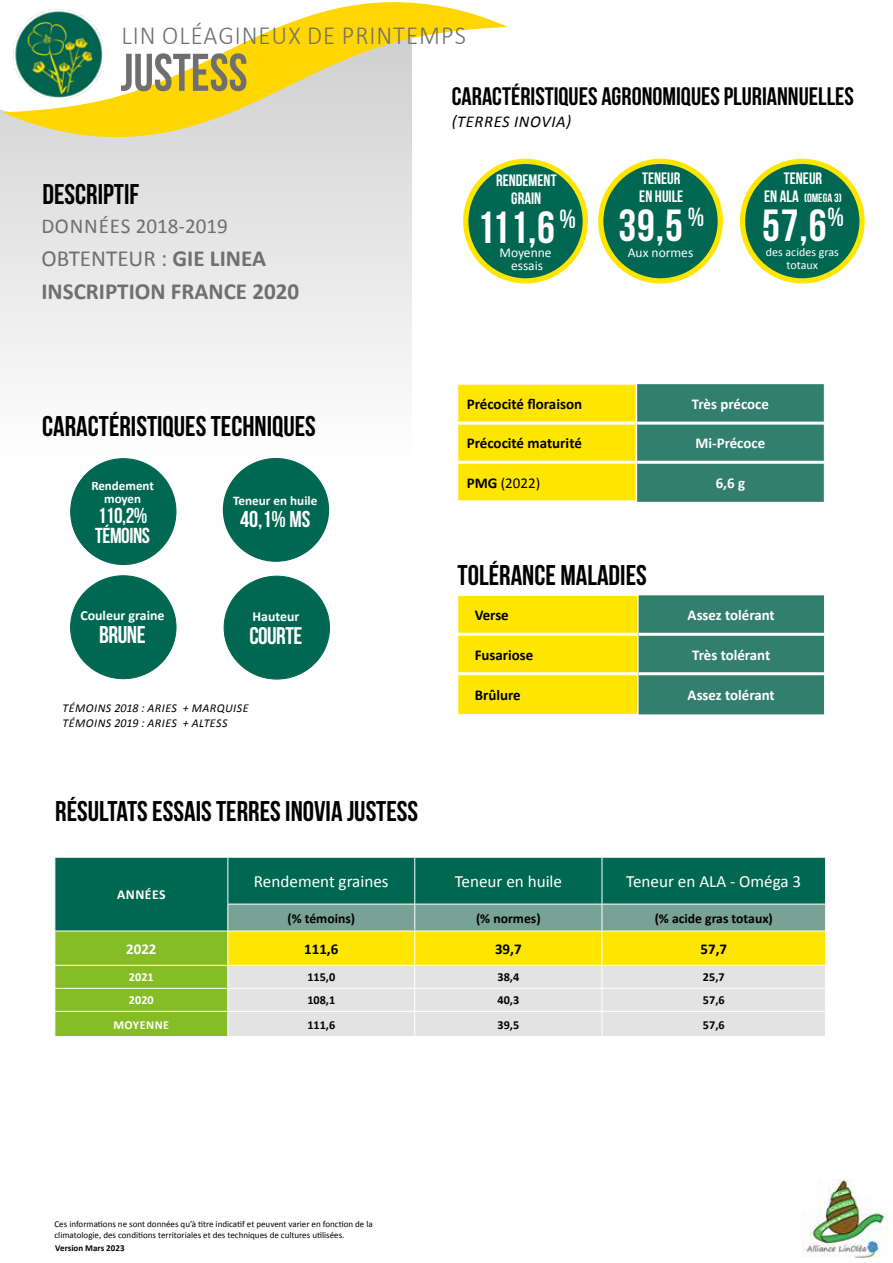
<style>
.page{position:relative;width:893px;height:1263px;background:#fff}
.page>*{position:absolute;margin:0;border:0;box-sizing:border-box;transform-origin:0 0}
.t1{font:52.95px "Bebas Neue";color:#706f6f;scale:.96 1}
.t2{font:45px "Bebas Neue";letter-spacing:.015em;color:#fff}
.t3{font:28.5px "Bebas Neue";color:#000}
.t4{font:300 26.25px "Calibri";letter-spacing:.04em;color:#706f6f;scale:.94 1}
.t5{font:25.35px "Bebas Neue";color:#000}
.t6{font:24.3px "Bebas Neue";letter-spacing:-.02em;color:#fff}
.t7{font:24px "Bebas Neue";letter-spacing:-.02em;color:#fff}
.t8{font:700 23.1px/33.2px "Calibri";color:#706f6f}
.t9{font:22.95px "Bebas Neue";color:#fff}
.t10{font:21.75px/20.4px "Bebas Neue";letter-spacing:-.02em;color:#fff}
.t11{font:21.15px "Calibri";letter-spacing:.01em;color:#706f6f}
.t12{font:17.1px "Calibri";color:#fff}
.t13{font:16.5px/18.5px "Bebas Neue";color:#fff;text-align:center}
.t14{font:italic 16.5px "Calibri";letter-spacing:.04em;color:#000}
.t15{font:700 15px "Calibri";color:#000}
.t16{font:700 15px "Calibri";color:#fff}
.t17{font:15px "Calibri";color:#000}
.t18{font:700 13.95px "Calibri";color:#fff}
.t19{font:700 13.8px "Calibri";color:#fff}
.t20{font:700 13.65px "Calibri";color:#000}
.t21{font:700 13.65px "Calibri";letter-spacing:.04em;color:#fff}
.t22{font:13.5px/13.5px "Calibri";color:#fff;text-align:center}
.t23{font:700 13.2px "Calibri";color:#fff}
.t24{font:700 13.05px/13px "Calibri";color:#fff;text-align:center}
.t25{font:700 12.15px "Calibri";color:#000}
.t26{font:700 12.15px "Calibri";letter-spacing:.005em;color:#fff}
.t27{font:700 12.15px "Calibri";letter-spacing:.04em;color:#fff}
.t28{font:italic 12px/15px "Calibri";letter-spacing:.04em;color:#000}
.t29{font:12px/13.5px "Calibri";color:#fff;text-align:center}
.t30{font:12px "Bebas Neue";color:#fff}
.t31{font:9px/10.8px "Calibri";color:#000}
.t32{font:700 9px "Calibri";color:#000}
.s1{font-weight:400}
.s2{font-size:16.5px}
.s3{font-weight:700}
</style>
<div class="page">
<svg style="left:0;top:113px;width:412px;height:487px"></svg>
<img style="left:801px;top:1179px;width:87px;height:78px">
<svg style="left:3px;top:2px;width:505px;height:135px"></svg>
<img style="left:12px;top:8px;width:92px;height:92px">
<div style="left:71px;top:459px;width:105px;height:105px;background:#006852;border-radius:50%"></div>
<div style="left:223px;top:459px;width:106px;height:102px;background:#006852;border-radius:50%"></div>
<div style="left:71px;top:576px;width:105px;height:103px;background:#006852;border-radius:50%"></div>
<div style="left:224px;top:576px;width:105px;height:103px;background:#006852;border-radius:50%"></div>
<svg style="left:458px;top:384px;width:366px;height:118px;background:#94b03b"></svg>
<hr style="left:637px;top:422px;width:187px;height:3px;background:#fff">
<hr style="left:637px;top:461px;width:187px;height:3px;background:#fff">
<hr style="left:636px;top:384px;width:1px;height:39px;background:#fff">
<hr style="left:636px;top:423px;width:1px;height:39px;background:#fff">
<hr style="left:636px;top:462px;width:1px;height:38px;background:#fff">
<hr style="left:457px;top:384px;width:180px;height:1px;background:#fff">
<hr style="left:458px;top:422px;width:178px;height:3px;background:#fff">
<hr style="left:458px;top:461px;width:178px;height:3px;background:#fff">
<hr style="left:457px;top:500px;width:180px;height:3px;background:#fff">
<div style="left:56px;top:858px;width:769px;height:46px;background:#006852"></div>
<hr style="left:227px;top:857px;width:1px;height:47px;background:#fff">
<hr style="left:414px;top:857px;width:1px;height:47px;background:#fff">
<hr style="left:602px;top:857px;width:1px;height:47px;background:#fff">
<svg style="left:55px;top:904px;width:771px;height:132px;background:#bfce85"></svg>
<div style="left:466px;top:161px;width:119px;height:120px;background:#006852;border-radius:50%"></div>
<div style="left:463px;top:159px;width:125px;height:125px;border:5px solid #ffe600;border-radius:50%"></div>
<div style="left:601px;top:161px;width:119px;height:120px;background:#006852;border-radius:50%"></div>
<div style="left:598px;top:159px;width:125px;height:125px;border:5px solid #ffe600;border-radius:50%"></div>
<div style="left:742px;top:161px;width:120px;height:120px;background:#006852;border-radius:50%"></div>
<div style="left:740px;top:159px;width:125px;height:125px;border:5px solid #ffe600;border-radius:50%"></div>
<svg style="left:458px;top:595px;width:366px;height:119px;background:#97b139"></svg>
<hr style="left:457px;top:595px;width:182px;height:1px;background:#fff">
<hr style="left:458px;top:672px;width:179px;height:3px;background:#fff">
<hr style="left:458px;top:633px;width:179px;height:3px;background:#fff">
<hr style="left:639px;top:633px;width:185px;height:3px;background:#fff">
<hr style="left:639px;top:672px;width:185px;height:3px;background:#fff">
<hr style="left:637px;top:596px;width:2px;height:38px;background:#fff">
<hr style="left:637px;top:634px;width:2px;height:40px;background:#fff">
<hr style="left:637px;top:674px;width:2px;height:40px;background:#fff">
<h3 class="t4" style="left:122px;top:19px;width:368px">LIN OLÉAGINEUX DE PRINTEMPS</h3>
<h1 class="t1" style="left:120px;top:43px;width:134px">JUSTESS</h1>
<h3 class="t3" style="left:43px;top:179px;width:98px">DESCRIPTIF</h3>
<h3 class="t11" style="left:41px;top:213px;width:188px">DONNÉES 2018-2019</h3>
<h3 class="t8" style="left:41px;top:242px;width:259px"><span class="s1">OBTENTEUR :</span> GIE LINEA<br>INSCRIPTION FRANCE 2020</h3>
<h3 class="t5" style="left:452px;top:82px;width:404px">CARACTÉRISTIQUES AGRONOMIQUES PLURIANNUELLES</h3>
<h3 class="t14" style="left:452px;top:110px;width:121px">(TERRES INOVIA)</h3>
<h3 class="t13" style="left:496px;top:171px;width:62px">RENDEMENT<br>GRAIN</h3>
<h2 class="t2" style="left:477px;top:203px;width:101px">111,6 <sup>%</sup></h2>
<h3 class="t22" style="left:499px;top:246px;width:54px">Moyenne essais</h3>
<h3 class="t13" style="left:639px;top:169px;width:46px;text-align:left">TENEUR<br>EN HUILE</h3>
<h2 class="t2" style="left:618px;top:201px;width:87px">39,5 <sup>%</sup></h2>
<h3 class="t22" style="left:628px;top:246px;width:67px">Aux normes</h3>
<h3 class="t13" style="left:784px;top:169px;width:40px">TENEUR</h3>
<h3 class="t30" style="left:764px;top:192px;width:79px"><span class="s2">EN ALA</span> (OMEGA 3)</h3>
<h2 class="t2" style="left:762px;top:201px;width:83px">57,6<sup>%</sup></h2>
<h3 class="t29" style="left:766px;top:245px;width:74px">des acides gras totaux</h3>
<h3 class="t3" style="left:42px;top:410px;width:275px">CARACTÉRISTIQUES TECHNIQUES</h3>
<h3 class="t24" style="left:91px;top:479px;width:64px">Rendement moyen</h3>
<h3 class="t10" style="left:95px;top:505px;width:56px">110,2%<br>TÉMOINS</h3>
<h3 class="t18" style="left:80px;top:607px;width:86px">Couleur graine</h3>
<h3 class="t6" style="left:99px;top:621px;width:48px">BRUNE</h3>
<h3 class="t23" style="left:233px;top:492px;width:86px">Teneur en huile</h3>
<h3 class="t9" style="left:240px;top:506px;width:72px">40,1% MS</h3>
<h3 class="t19" style="left:253px;top:608px;width:48px">Hauteur</h3>
<h3 class="t7" style="left:249px;top:622px;width:55px">COURTE</h3>
<h3 class="t28" style="left:63px;top:700px;width:187px">TÉMOINS 2018 : ARIES + MARQUISE<br>TÉMOINS 2019 : ARIES + ALTESS</h3>
<h3 class="t3" style="left:55px;top:796px;width:364px">RÉSULTATS ESSAIS TERRES INOVIA JUSTESS</h3>
<h3 class="t15" style="left:467px;top:394px;width:117px">Précocité floraison</h3>
<h3 class="t16" style="left:692px;top:395px;width:79px">Très précoce</h3>
<h3 class="t15" style="left:467px;top:434px;width:117px">Précocité maturité</h3>
<h3 class="t16" style="left:695px;top:434px;width:71px">Mi-Précoce</h3>
<h3 class="t17" style="left:467px;top:473px;width:75px"><span class="s3">PMG</span> (2022)</h3>
<h3 class="t16" style="left:716px;top:473px;width:31px">6,6 g</h3>
<h3 class="t3" style="left:458px;top:559px;width:191px">TOLÉRANCE MALADIES</h3>
<h3 class="t15" style="left:475px;top:606px;width:36px">Verse</h3>
<h3 class="t16" style="left:688px;top:606px;width:89px">Assez tolérant</h3>
<h3 class="t15" style="left:475px;top:645px;width:60px">Fusariose</h3>
<h3 class="t16" style="left:692px;top:645px;width:80px">Très tolérant</h3>
<h3 class="t15" style="left:475px;top:685px;width:47px">Brûlure</h3>
<h3 class="t16" style="left:688px;top:685px;width:89px">Assez tolérant</h3>
<h3 class="t21" style="left:117px;top:886px;width:50px">ANNÉES</h3>
<h3 class="t12" style="left:254px;top:870px;width:136px">Rendement graines</h3>
<h3 class="t12" style="left:455px;top:870px;width:109px">Teneur en huile</h3>
<h3 class="t12" style="left:626px;top:870px;width:177px">Teneur en ALA - Oméga 3</h3>
<h3 class="t20" style="left:287px;top:909px;width:69px">(% témoins)</h3>
<h3 class="t20" style="left:476px;top:909px;width:66px">(% normes)</h3>
<h3 class="t20" style="left:655px;top:909px;width:120px">(% acide gras totaux)</h3>
<h3 class="t16" style="left:126px;top:939px;width:32px">2022</h3>
<h3 class="t15" style="left:304px;top:939px;width:36px">111,6</h3>
<h3 class="t15" style="left:495px;top:939px;width:28px">39,7</h3>
<h3 class="t15" style="left:700px;top:939px;width:28px">57,7</h3>
<h3 class="t26" style="left:129px;top:969px;width:26px">2021</h3>
<h3 class="t25" style="left:307px;top:969px;width:29px">115,0</h3>
<h3 class="t25" style="left:497px;top:969px;width:23px">38,4</h3>
<h3 class="t25" style="left:703px;top:969px;width:23px">25,7</h3>
<h3 class="t26" style="left:129px;top:993px;width:26px">2020</h3>
<h3 class="t25" style="left:307px;top:993px;width:29px">108,1</h3>
<h3 class="t25" style="left:497px;top:993px;width:23px">40,3</h3>
<h3 class="t25" style="left:703px;top:993px;width:23px">57,6</h3>
<h3 class="t27" style="left:113px;top:1017px;width:57px">MOYENNE</h3>
<h3 class="t25" style="left:307px;top:1017px;width:29px">111,6</h3>
<h3 class="t25" style="left:498px;top:1017px;width:23px">39,5</h3>
<h3 class="t25" style="left:703px;top:1017px;width:23px">57,6</h3>
<p class="t31" style="left:55px;top:1219px;width:320px">Ces informations ne sont données qu’à titre indicatif et peuvent varier en fonction de la climatologie, des conditions territoriales et des techniques de cultures utilisées.</p>
<p class="t32" style="left:55px;top:1242px;width:71px">Version Mars 2023</p>
</div>
